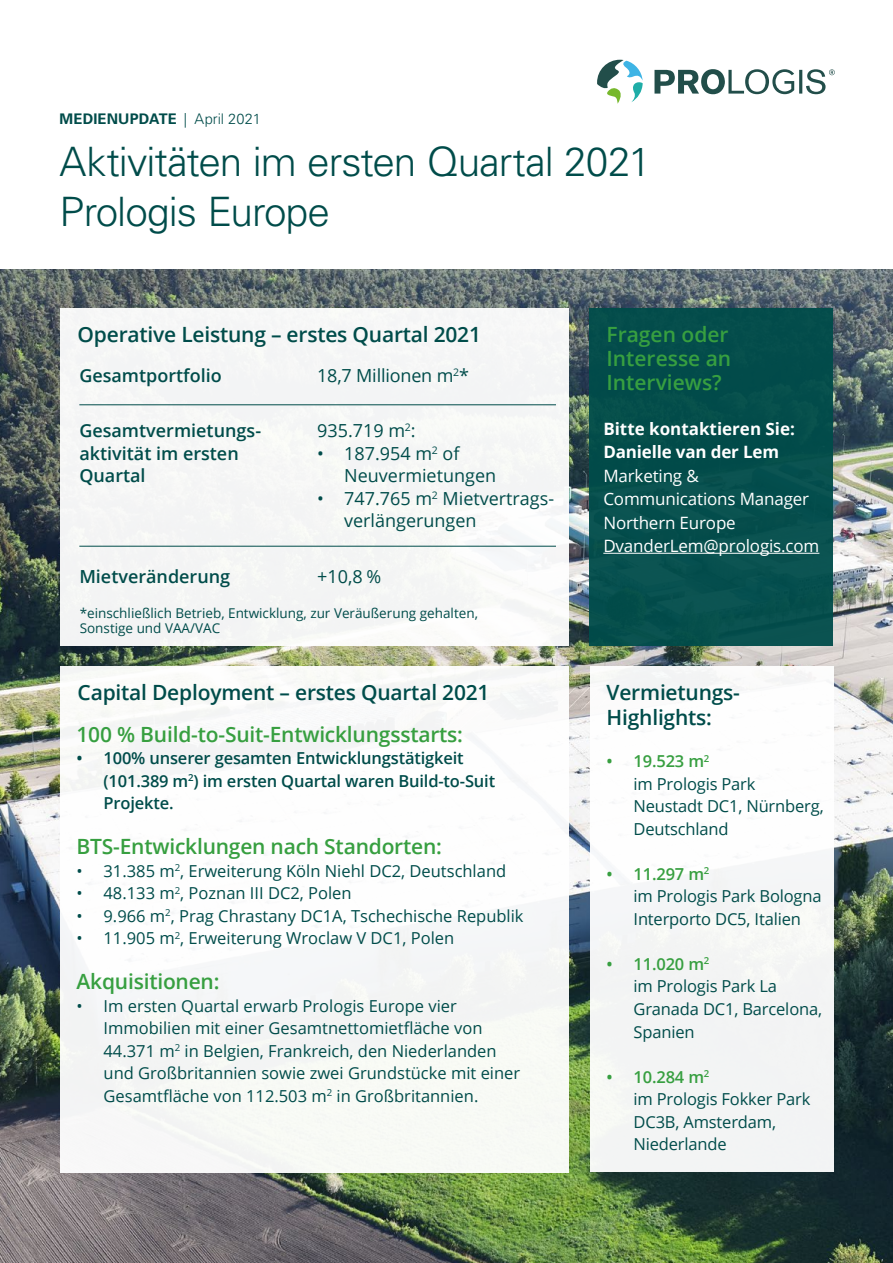
<style>
.page{position:relative;width:893px;height:1263px;background:#fff}
.page>*{position:absolute;margin:0;border:0;box-sizing:border-box;transform-origin:0 0}
.t1{font:300 40.5px/49.8px "Univers LT Std";letter-spacing:-.025em;color:#004c4a}
.t2{font:600 21px/24px "Open Sans";letter-spacing:-.01em;color:#379f40}
.t3{font:600 21px/25.5px "Open Sans";letter-spacing:-.01em;color:#004c4a}
.t4{font:18px/22.5px "Open Sans";color:#004c4a}
.t5{font:600 18px/22.5px "Open Sans";color:#004c4a}
.t6{font:16.95px/23.4px "Open Sans";letter-spacing:-.01em;color:#fff}
.t7{font:700 16.95px/23.4px "Open Sans";color:#fff}
.t8{font:16.5px/22.5px "Open Sans";color:#004c4a}
.t9{font:600 16.5px/22.5px "Open Sans";letter-spacing:-.01em;color:#004c4a}
.t10{font:700 14.55px "Univers LT Std";letter-spacing:.01em;color:#004c4a}
.t11{font:13.5px/15px "Open Sans";color:#004c4a}
.s1{font-weight:300}
.s2{font-weight:600;color:#379f40}
</style>
<div class="page">
<img style="left:0;top:269px;width:893px;height:994px">
<div style="left:60px;top:308px;width:508px;height:337px;background:#f5f6f5"></div>
<div style="left:589px;top:308px;width:244px;height:337px;background:#004c4a"></div>
<hr style="left:603px;top:553px;width:216px;height:1px;background:#fff">
<svg style="left:597px;top:60px;width:46px;height:44px"></svg>
<svg style="left:654px;top:69px;width:181px;height:25px"></svg>
<hr style="left:79px;top:546px;width:477px;height:1px;background:#004c4a">
<hr style="left:79px;top:404px;width:477px;height:1px;background:#004c4a">
<div style="left:589px;top:666px;width:244px;height:506px;background:#f4f6f6"></div>
<div style="left:60px;top:666px;width:508px;height:506px;background:#f9faf8"></div>
<p class="t10" style="left:60px;top:111px;width:203px">MEDIENUPDATE <span class="s1">| April 2021</span></p>
<h1 class="t1" style="left:60px;top:137px;width:593px">Aktivitäten im ersten Quartal 2021<br>Prologis Europe</h1>
<p class="t3" style="left:78px;top:321px;width:405px">Operative Leistung – erstes Quartal 2021</p>
<p class="t2" style="left:606px;top:322px;width:126px">Fragen oder<br>Interesse an<br>Interviews?</p>
<p class="t7" style="left:603px;top:417px;width:193px">Bitte kontaktieren Sie:<br>Danielle van der Lem</p>
<p class="t6" style="left:603px;top:463px;width:218px">Marketing &amp;<br>Communications Manager<br>Northern Europe<br>DvanderLem@prologis.com</p>
<p class="t5" style="left:79px;top:364px;width:144px">Gesamtportfolio</p>
<p class="t5" style="left:79px;top:419px;width:183px">Gesamtvermietungs&shy;aktivität im ersten<br>Quartal</p>
<p class="t4" style="left:317px;top:363px;width:153px">18,7 Millionen m<sup>2</sup>*</p>
<p class="t4" style="left:317px;top:419px;width:100px">935.719 m<sup>2</sup>:</p>
<p class="t4" style="left:344px;top:441px;width:154px;text-indent:-27px">• 187.954 m<sup>2</sup> of<br>Neuvermietungen</p>
<p class="t4" style="left:344px;top:486px;width:212px;text-indent:-27px">• 747.765 m<sup>2</sup> Mietvertrags&shy;verlängerungen</p>
<p class="t4" style="left:317px;top:564px;width:66px">+10,8 %</p>
<p class="t11" style="left:80px;top:605px;width:400px">*einschließlich Betrieb, Entwicklung, zur Veräußerung gehalten,<br>Sonstige und VAA/VAC</p>
<p class="t5" style="left:79px;top:564px;width:152px">Mietveränderung</p>
<p class="t3" style="left:78px;top:679px;width:413px">Capital Deployment – erstes Quartal 2021</p>
<p class="t2" style="left:77px;top:722px;width:388px">100 % Build-to-Suit-Entwicklungsstarts:</p>
<p class="t9" style="left:104px;top:746px;width:393px;text-indent:-27px">• 100% unserer gesamten Entwicklungstätigkeit (101.389 m<sup>2</sup>) im ersten Quartal waren Build-to-Suit<br>Projekte.</p>
<p class="t2" style="left:77px;top:834px;width:367px">BTS-Entwicklungen nach Standorten:</p>
<p class="t8" style="left:77px;top:859px;width:431px">• 31.385 m<sup>2</sup>, Erweiterung Köln Niehl DC2, Deutschland</p>
<p class="t8" style="left:77px;top:881px;width:277px">• 48.133 m<sup>2</sup>, Poznan III DC2, Polen</p>
<p class="t8" style="left:77px;top:904px;width:449px">• 9.966 m<sup>2</sup>, Prag Chrastany DC1A, Tschechische Republik</p>
<p class="t8" style="left:77px;top:926px;width:379px">• 11.905 m<sup>2</sup>, Erweiterung Wroclaw V DC1, Polen</p>
<p class="t2" style="left:77px;top:969px;width:145px">Akquisitionen:</p>
<p class="t8" style="left:104px;top:994px;width:418px;text-indent:-27px">• Im ersten Quartal erwarb Prologis Europe vier Immobilien mit einer Gesamtnettomietfläche von 44.371 m<sup>2</sup> in Belgien, Frankreich, den Niederlanden und Großbritannien sowie zwei Grundstücke mit einer Gesamtfläche von 112.503 m<sup>2</sup> in Großbritannien.</p>
<p class="t3" style="left:606px;top:679px;width:135px">Vermietungs-<br>Highlights:</p>
<p class="t8" style="left:634px;top:750px;width:192px;text-indent:-27px"><span class="s2">• 19.523 m</span><sup>2<br></sup>im Prologis Park<br>Neustadt DC1, Nürnberg,<br>Deutschland</p>
<p class="t8" style="left:634px;top:862px;width:190px;text-indent:-27px"><span class="s2">• 11.297 m</span><sup>2<br></sup>im Prologis Park Bologna<br>Interporto DC5, Italien</p>
<p class="t8" style="left:634px;top:952px;width:190px;text-indent:-27px"><span class="s2">• 11.020 m</span><sup>2<br></sup>im Prologis Park La<br>Granada DC1, Barcelona,<br>Spanien</p>
<p class="t8" style="left:634px;top:1065px;width:178px;text-indent:-27px"><span class="s2">• 10.284 m</span><sup>2<br></sup>im Prologis Fokker Park<br>DC3B, Amsterdam,<br>Niederlande</p>
</div>
